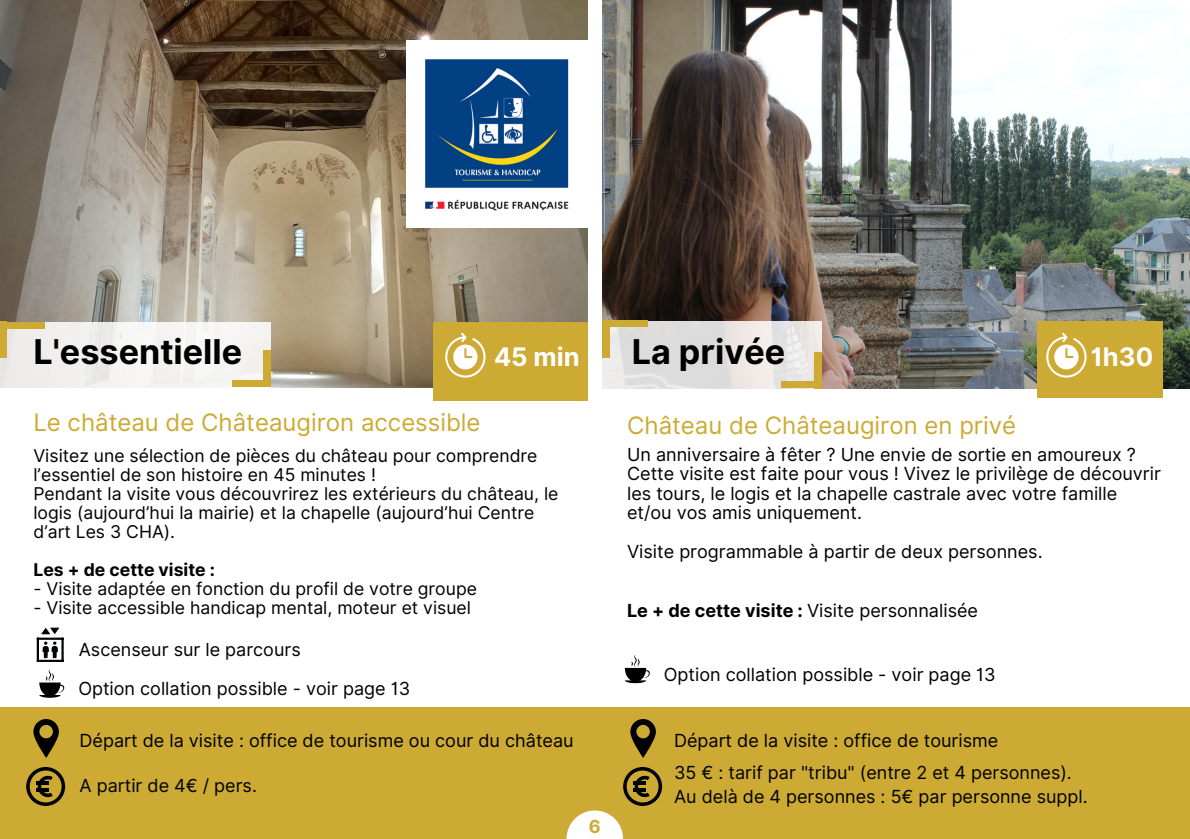
<style>
.page{position:relative;width:1190px;height:839px;background:#fff}
.page>*{position:absolute;margin:0;border:0;box-sizing:border-box;transform-origin:0 0}
.t1{font:700 34.2px "Inter";color:#000}
.t2{font:700 25.6px "Inter";color:#fff}
.t3{font:24px "Inter";color:#ca3}
.t4{font:18px/19.4px "Inter";color:#000}
.t5{font:700 18px "Inter";color:#ca3}
.t6{font:17.6px/19px "Inter";color:#000}
.t7{font:700 17.6px "Inter";color:#000}
.s1{font-weight:700}
</style>
<div class="page">
<img style="left:0;top:0;width:587px;height:387px">
<img style="left:603px;top:0;width:587px;height:388px">
<div style="left:0;top:322px;width:271px;height:71px;background:linear-gradient(to bottom,#f1f0eb,#f4f4f3)"></div>
<div style="left:0;top:322px;width:44px;height:6px;background:#ca3"></div>
<div style="left:0;top:322px;width:7px;height:36px;background:#ca3"></div>
<div style="left:232px;top:380px;width:39px;height:7px;background:#ca3"></div>
<div style="left:263px;top:351px;width:8px;height:36px;background:#ca3"></div>
<svg style="left:603px;top:320px;width:219px;height:69px;fill:#e0dfde"></svg>
<div style="left:603px;top:320px;width:44px;height:7px;background:#ca3"></div>
<div style="left:603px;top:322px;width:7px;height:36px;background:#ca3"></div>
<div style="left:781px;top:382px;width:39px;height:6px;background:#ca3"></div>
<div style="left:815px;top:352px;width:7px;height:36px;background:#ca3"></div>
<div style="left:0;top:707px;width:1190px;height:131px;background:#ca3"></div>
<div style="left:433px;top:322px;width:155px;height:78px;background:#ca3"></div>
<svg style="left:445px;top:332px;width:41px;height:45px"></svg>
<svg style="left:623px;top:767px;width:39px;height:39px"></svg>
<svg style="left:26px;top:767px;width:39px;height:39px"></svg>
<div style="left:1037px;top:322px;width:126px;height:76px;background:#ca3"></div>
<svg style="left:1046px;top:332px;width:41px;height:45px"></svg>
<svg style="left:630px;top:719px;width:26px;height:39px"></svg>
<svg style="left:33px;top:719px;width:26px;height:39px"></svg>
<img style="left:407px;top:40px;width:180px;height:188px">
<svg style="left:37px;top:627px;width:27px;height:35px"></svg>
<svg style="left:39px;top:669px;width:26px;height:28px"></svg>
<svg style="left:625px;top:654px;width:25px;height:29px"></svg>
<svg style="left:566px;top:810px;width:57px;height:28px;fill:#fff"></svg>
<p class="t1" style="left:33px;top:331px;width:210px">L'essentielle</p>
<p class="t2" style="left:494px;top:341px;width:87px">45 min</p>
<p class="t1" style="left:632px;top:331px;width:155px">La privée</p>
<p class="t3" style="left:33px;top:408px;width:449px">Le château de Châteaugiron accessible</p>
<p class="t3" style="left:627px;top:411px;width:391px">Château de Châteaugiron en privé</p>
<p class="t2" style="left:1091px;top:341px;width:64px">1h30</p>
<p class="t6" style="left:33px;top:446px;width:506px">Visitez une sélection de pièces du château pour comprendre l’essentiel de son histoire en 45 minutes !</p>
<p class="t6" style="left:33px;top:484px;width:526px">Pendant la visite vous découvrirez les extérieurs du château, le logis (aujourd’hui la mairie) et la chapelle (aujourd’hui Centre d’art Les 3 CHA).</p>
<p class="t7" style="left:33px;top:559px;width:183px">Les + de cette visite :</p>
<p class="t6" style="left:33px;top:579px;width:445px">- Visite adaptée en fonction du profil de votre groupe</p>
<p class="t6" style="left:33px;top:598px;width:439px">- Visite accessible handicap mental, moteur et visuel</p>
<p class="t4" style="left:79px;top:639px;width:223px">Ascenseur sur le parcours</p>
<p class="t4" style="left:78px;top:678px;width:333px">Option collation possible - voir page 13</p>
<p class="t4" style="left:80px;top:730px;width:496px">Départ de la visite : office de tourisme ou cour du château</p>
<p class="t4" style="left:80px;top:775px;width:179px">A partir de 4€ / pers.</p>
<p class="t5" style="left:589px;top:815px;width:13px">6</p>
<p class="t4" style="left:627px;top:444px;width:535px">Un anniversaire à fêter ? Une envie de sortie en amoureux ?<br>Cette visite est faite pour vous ! Vivez le privilège de découvrir les tours, le logis et la chapelle castrale avec votre famille et/ou vos amis uniquement.</p>
<p class="t4" style="left:627px;top:542px;width:417px">Visite programmable à partir de deux personnes.</p>
<p class="t4" style="left:627px;top:600px;width:352px"><span class="s1">Le + de cette visite :</span> Visite personnalisée</p>
<p class="t4" style="left:664px;top:664px;width:333px">Option collation possible - voir page 13</p>
<p class="t4" style="left:674px;top:730px;width:326px">Départ de la visite : office de tourisme</p>
<p class="t4" style="left:674px;top:762px;width:399px">35 € : tarif par "tribu" (entre 2 et 4 personnes).</p>
<p class="t4" style="left:674px;top:786px;width:415px">Au delà de 4 personnes : 5€ par personne suppl.</p>
</div>
